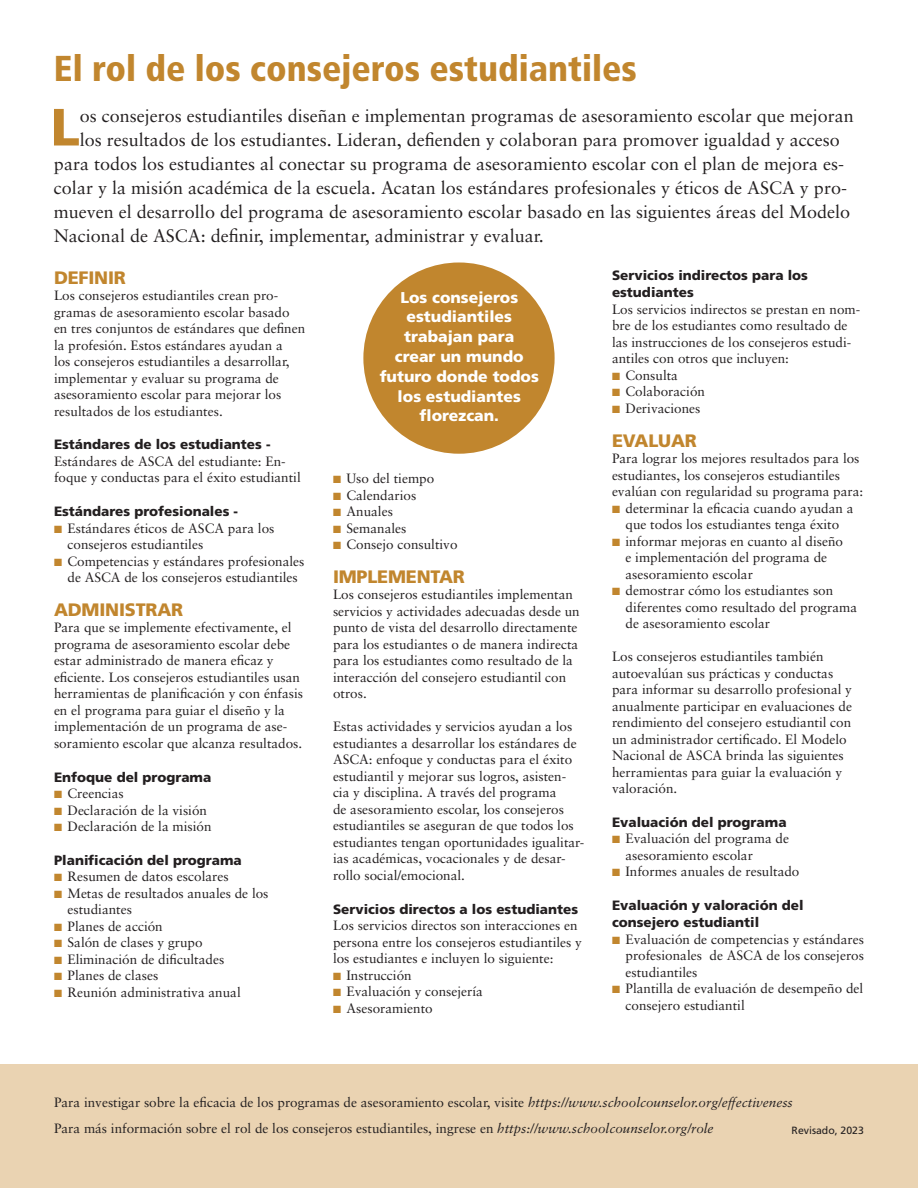
<style>
.page{position:relative;width:918px;height:1188px;background:#fff}
.page>*{position:absolute;margin:0;border:0;box-sizing:border-box;transform-origin:0 0}
.Intro_Text{font:900 52.35px "Frutiger LT Pro";color:#c1862e}
.t1{font:900 condensed 36px "Frutiger LT Pro";color:#c1862e}
.Intro_Text-2{font:18px "Sabon LT Pro";color:#231f20}
.Subhead_Caps{font:900 18px "Frutiger LT Pro";letter-spacing:-.01em;color:#c1862e}
.Subhead{font:900 15.6px/19.8px "Frutiger LT Pro";color:#fff;text-align:center}
.Body{font:13.5px/16.5px "Sabon LT Pro";color:#231f20}
.Body_Bullet{font:13.5px/16.5px "Sabon LT Pro";color:#231f20}
.Subhead-2{font:900 13.5px/17.2px "Frutiger LT Pro";color:#231f20}
.t2{font:10.5px "Frutiger LT Pro";color:#231f20}
.s1{color:#c1862e}
.s2{font-style:italic}
</style>
<div class="page">
<div style="left:363px;top:263px;width:192px;height:191px;background:#c1862e;border-radius:50%"></div>
<div style="left:0;top:1064px;width:918px;height:124px;background:#ead3b2"></div>
<p class="t1" style="left:54px;top:47px;width:584px">El rol de los consejeros estudiantiles</p>
<p class="Intro_Text" style="left:51px;top:96px;width:31px">L</p>
<p class="Intro_Text-2" style="left:80px;top:104px;width:776px">os consejeros estudiantiles diseñan e implementan programas de asesoramiento escolar que mejoran</p>
<p class="Intro_Text-2" style="left:80px;top:128px;width:762px">los resultados de los estudiantes. Lideran, defienden y colaboran para promover igualdad y acceso</p>
<p class="Intro_Text-2" style="left:54px;top:152px;width:792px">para todos los estudiantes al conectar su programa de asesoramiento escolar con el plan de mejora es-</p>
<p class="Intro_Text-2" style="left:54px;top:176px;width:795px">colar y la misión académica de la escuela. Acatan los estándares profesionales y éticos de ASCA y pro-</p>
<p class="Intro_Text-2" style="left:54px;top:200px;width:798px">mueven el desarrollo del programa de asesoramiento escolar basado en las siguientes áreas del Modelo</p>
<p class="Intro_Text-2" style="left:54px;top:224px;width:491px">Nacional de ASCA: definir, implementar, administrar y evaluar.</p>
<p class="Subhead_Caps" style="left:54px;top:266px;width:73px">DEFINIR</p>
<p class="Body" style="left:54px;top:287px;width:253px">Los consejeros estudiantiles crean pro&shy;gramas de asesoramiento escolar basado en tres conjuntos de estándares que definen la profesión. Estos estándares ayudan a<br>los consejeros estudiantiles a desarrollar, implementar y evaluar su programa de asesoramiento escolar para mejorar los resultados de los estudiantes.</p>
<p class="Subhead-2" style="left:54px;top:436px;width:218px">Estándares de los estudiantes -</p>
<p class="Body" style="left:54px;top:452px;width:248px">Estándares de ASCA del estudiante: En&shy;foque y conductas para el éxito estudiantil</p>
<p class="Subhead-2" style="left:54px;top:503px;width:186px">Estándares profesionales -</p>
<p class="Body_Bullet" style="left:68px;top:519px;width:208px;text-indent:-14px"><span class="s1">■</span> Estándares éticos de ASCA para los consejeros estudiantiles</p>
<p class="Body_Bullet" style="left:54px;top:552px;width:252px;text-align:center"><span class="s1">■</span> Competencias y estándares profesionales de ASCA de los consejeros estudiantiles</p>
<p class="Subhead_Caps" style="left:54px;top:599px;width:131px">ADMINISTRAR</p>
<p class="Body" style="left:54px;top:619px;width:251px">Para que se implemente efectivamente, el programa de asesoramiento escolar debe estar administrado de manera eficaz y eficiente. Los consejeros estudiantiles usan herramientas de planificación y con énfasis en el programa para guiar el diseño y la implementación de un programa de ase&shy;soramiento escolar que alcanza resultados.</p>
<p class="Subhead-2" style="left:54px;top:768px;width:159px">Enfoque del programa</p>
<p class="Body_Bullet" style="left:54px;top:785px;width:71px"><span class="s1">■</span> Creencias</p>
<p class="Body_Bullet" style="left:54px;top:801px;width:155px"><span class="s1">■</span> Declaración de la visión</p>
<p class="Body_Bullet" style="left:54px;top:818px;width:159px"><span class="s1">■</span> Declaración de la misión</p>
<p class="Subhead-2" style="left:54px;top:851px;width:189px">Planificación del programa</p>
<p class="Body_Bullet" style="left:54px;top:868px;width:176px"><span class="s1">■</span> Resumen de datos escolares</p>
<p class="Body_Bullet" style="left:68px;top:884px;width:203px;text-indent:-14px"><span class="s1">■</span> Metas de resultados anuales de los estudiantes</p>
<p class="Body_Bullet" style="left:54px;top:917px;width:110px"><span class="s1">■</span> Planes de acción</p>
<p class="Body_Bullet" style="left:54px;top:934px;width:150px"><span class="s1">■</span> Salón de clases y grupo</p>
<p class="Body_Bullet" style="left:54px;top:950px;width:172px"><span class="s1">■</span> Eliminación de dificultades</p>
<p class="Body_Bullet" style="left:54px;top:967px;width:106px"><span class="s1">■</span> Planes de clases</p>
<p class="Body_Bullet" style="left:54px;top:983px;width:188px"><span class="s1">■</span> Reunión administrativa anual</p>
<p class="Subhead" style="left:380px;top:287px;width:161px">Los consejeros estudiantiles trabajan para<br>crear un mundo futuro donde todos los estudiantes florezcan.</p>
<p class="Body_Bullet" style="left:333px;top:470px;width:103px"><span class="s1">■</span> Uso del tiempo</p>
<p class="Body_Bullet" style="left:333px;top:486px;width:85px"><span class="s1">■</span> Calendarios</p>
<p class="Body_Bullet" style="left:333px;top:503px;width:61px"><span class="s1">■</span> Anuales</p>
<p class="Body_Bullet" style="left:333px;top:519px;width:75px"><span class="s1">■</span> Semanales</p>
<p class="Body_Bullet" style="left:333px;top:536px;width:126px"><span class="s1">■</span> Consejo consultivo</p>
<p class="Subhead_Caps" style="left:333px;top:566px;width:133px">IMPLEMENTAR</p>
<p class="Body" style="left:333px;top:586px;width:248px">Los consejeros estudiantiles implementan servicios y actividades adecuadas desde un punto de vista del desarrollo directamente para los estudiantes o de manera indirecta para los estudiantes como resultado de la interacción del consejero estudiantil con otros.</p>
<p class="Body" style="left:333px;top:718px;width:253px">Estas actividades y servicios ayudan a los estudiantes a desarrollar los estándares de ASCA: enfoque y conductas para el éxito estudiantil y mejorar sus logros, asisten&shy;cia y disciplina. A través del programa<br>de asesoramiento escolar, los consejeros estudiantiles se aseguran de que todos los estudiantes tengan oportunidades igualitar&shy;ias académicas, vocacionales y de desar&shy;rollo social/emocional.</p>
<p class="Subhead-2" style="left:333px;top:900px;width:247px">Servicios directos a los estudiantes</p>
<p class="Body" style="left:333px;top:917px;width:251px">Los servicios directos son interacciones en persona entre los consejeros estudiantiles y los estudiantes e incluyen lo siguiente:</p>
<p class="Body_Bullet" style="left:333px;top:966px;width:80px"><span class="s1">■</span> Instrucción</p>
<p class="Body_Bullet" style="left:333px;top:983px;width:152px"><span class="s1">■</span> Evaluación y consejería</p>
<p class="Body_Bullet" style="left:333px;top:999px;width:101px"><span class="s1">■</span> Asesoramiento</p>
<p class="Subhead-2" style="left:612px;top:267px;width:198px">Servicios indirectos para los estudiantes</p>
<p class="Body" style="left:612px;top:301px;width:250px">Los servicios indirectos se prestan en nom&shy;bre de los estudiantes como resultado de las instrucciones de los consejeros estudi&shy;antiles con otros que incluyen:</p>
<p class="Body_Bullet" style="left:612px;top:367px;width:68px"><span class="s1">■</span> Consulta</p>
<p class="Body_Bullet" style="left:612px;top:383px;width:95px"><span class="s1">■</span> Colaboración</p>
<p class="Body_Bullet" style="left:612px;top:400px;width:90px"><span class="s1">■</span> Derivaciones</p>
<p class="Subhead_Caps" style="left:612px;top:429px;width:86px">EVALUAR</p>
<p class="Body" style="left:612px;top:450px;width:253px">Para lograr los mejores resultados para los estudiantes, los consejeros estudiantiles evalúan con regularidad su programa para:</p>
<p class="Body_Bullet" style="left:612px;top:499px;width:243px;text-align:center"><span class="s1">■</span> determinar la eficacia cuando ayudan a que todos los estudiantes tenga éxito</p>
<p class="Body_Bullet" style="left:626px;top:532px;width:219px;text-indent:-14px"><span class="s1">■</span> informar mejoras en cuanto al diseño e implementación del programa de asesoramiento escolar</p>
<p class="Body_Bullet" style="left:626px;top:582px;width:233px;text-indent:-14px"><span class="s1">■</span> demostrar cómo los estudiantes son diferentes como resultado del programa de asesoramiento escolar</p>
<p class="Body" style="left:612px;top:648px;width:242px">Los consejeros estudiantiles también autoevalúan sus prácticas y conductas para informar su desarrollo profesional y anualmente participar en evaluaciones de rendimiento del consejero estudiantil con un administrador certificado. El Modelo Nacional de ASCA brinda las siguientes herramientas para guiar la evaluación y valoración.</p>
<p class="Subhead-2" style="left:612px;top:813px;width:176px">Evaluación del programa</p>
<p class="Body_Bullet" style="left:626px;top:830px;width:165px;text-indent:-14px"><span class="s1">■</span> Evaluación del programa de asesoramiento escolar</p>
<p class="Body_Bullet" style="left:612px;top:863px;width:189px"><span class="s1">■</span> Informes anuales de resultado</p>
<p class="Subhead-2" style="left:612px;top:897px;width:193px">Evaluación y valoración del consejero estudiantil</p>
<p class="Body_Bullet" style="left:626px;top:931px;width:240px;text-align:justify;text-indent:-14px"><span class="s1">■</span> Evaluación de competencias y estándares profesionales de ASCA de los consejeros estudiantiles</p>
<p class="Body_Bullet" style="left:626px;top:980px;width:239px;text-indent:-14px"><span class="s1">■</span> Plantilla de evaluación de desempeño del consejero estudiantil</p>
<p class="Body" style="left:54px;top:1094px;width:740px">Para investigar sobre la eficacia de los programas de asesoramiento escolar, visite <span class="s2">https://www.schoolcounselor.org/effectiveness</span></p>
<p class="Body" style="left:54px;top:1119px;width:661px">Para más información sobre el rol de los consejeros estudiantiles, ingrese en <span class="s2">https://www.schoolcounselor.org/role</span></p>
<p class="t2" style="left:792px;top:1125px;width:74px">Revisado, 2023</p>
</div>
